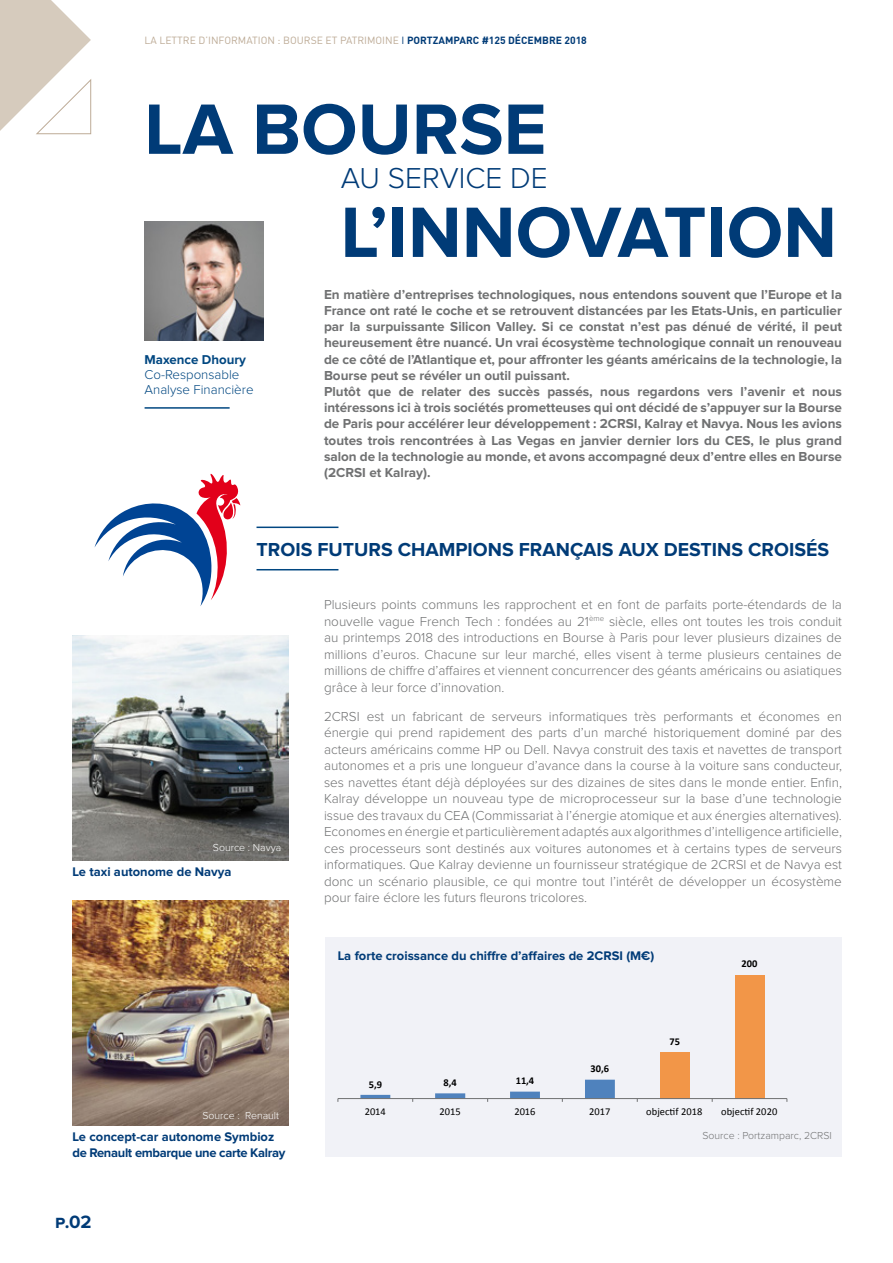
<style>
.page{position:relative;width:893px;height:1263px;background:#fff}
.page>*{position:absolute;margin:0;border:0;box-sizing:border-box;transform-origin:0 0}
.t1{font:700 73.8px/103.1px "Proxima Nova";color:#003b77}
.t2{font:300 29.85px "Proxima Nova";color:#003b77}
.t3{font:700 19.5px "Proxima Nova";color:#003b77}
.t4{font:700 18.45px "Proxima Nova";color:#003b77}
.t5{font:300 13.5px/16.5px "Proxima Nova";color:#707172;text-align:justify}
.t6{font:700 13.5px/16.2px "Proxima Nova";color:#707172}
.t7{font:300 13.35px/15px "Proxima Nova";color:#014781}
.t8{font:700 13.35px "Proxima Nova";color:#014781}
.t9{font:700 12.9px "Proxima Nova";color:#003b77}
.t10{font:700 12.9px/15.6px "Proxima Nova";letter-spacing:-.025em;color:#003b77}
.t11{font:10.5px "Calibri";letter-spacing:.005em;color:#000}
.t12{font:300 10.5px "Proxima Nova";color:#fff}
.t13{font:300 10.5px "Proxima Nova";color:#707172}
.t14{font:700 10.5px "Calibri";letter-spacing:-.005em;color:#000}
.t15{font:10.35px "DIN";color:#bdab96}
.s1{color:#003b77}
.s2{font-weight:700;color:#003b77}
</style>
<div class="page">
<svg style="left:0;top:0;width:92px;height:135px"></svg>
<hr style="left:256px;top:569px;width:82px;height:1px;background:#014781">
<hr style="left:256px;top:527px;width:82px;height:1px;background:#014781">
<img style="left:145px;top:221px;width:119px;height:119px">
<hr style="left:145px;top:407px;width:85px;height:2px;background:#014781">
<div style="left:325px;top:937px;width:517px;height:219px;background:#f1f2f7"></div>
<div style="left:660px;top:1052px;width:30px;height:46px;background:#f29648"></div>
<div style="left:734px;top:974px;width:30px;height:124px;background:#f29648"></div>
<hr style="left:338px;top:1098px;width:449px;height:1px;background:#707172">
<svg style="left:360px;top:1080px;width:255px;height:22px"></svg>
<svg style="left:95px;top:473px;width:146px;height:133px"></svg>
<img style="left:72px;top:636px;width:216px;height:224px">
<img style="left:72px;top:900px;width:216px;height:225px">
<p class="t15" style="left:145px;top:33px;width:444px">LA LETTRE D’INFORMATION : BOURSE ET PATRIMOINE <span class="s1">I</span> <span class="s2">PORTZAMPARC #125 DÉCEMBRE 2018</span></p>
<h1 class="t1" style="left:341px;top:81px;width:498px;text-indent:-196px">LA BOURSE<br>L’INNOVATION</h1>
<h2 class="t2" style="left:341px;top:164px;width:208px">AU SERVICE DE</h2>
<p class="t8" style="left:145px;top:353px;width:103px">Maxence Dhoury</p>
<p class="t7" style="left:145px;top:367px;width:110px">Co-Responsable<br>Analyse Financière</p>
<p class="t6" style="left:324px;top:287px;width:519px">En matière d’entreprises technologiques, nous entendons souvent que l’Europe et la France ont raté le coche et se retrouvent distancées par les Etats-Unis, en particulier par la surpuissante Silicon Valley. Si ce constat n’est pas dénué de vérité, il peut heureusement être nuancé. Un vrai écosystème technologique connait un renouveau de ce côté de l’Atlantique et, pour affronter les géants américains de la technologie, la Bourse peut se révéler un outil puissant.<br>Plutôt que de relater des succès passés, nous regardons vers l’avenir et nous intéressons ici à trois sociétés prometteuses qui ont décidé de s’appuyer sur la Bourse de Paris pour accélérer leur développement : 2CRSI, Kalray et Navya. Nous les avions toutes trois rencontrées à Las Vegas en janvier dernier lors du CES, le plus grand salon de la technologie au monde, et avons accompagné deux d’entre elles en Bourse (2CRSI et Kalray).</p>
<h3 class="t3" style="left:256px;top:541px;width:574px">TROIS FUTURS CHAMPIONS FRANÇAIS AUX DESTINS CROISÉS</h3>
<p class="t12" style="left:213px;top:843px;width:70px">Source : Navya</p>
<p class="t9" style="left:72px;top:866px;width:161px">Le taxi autonome de Navya</p>
<p class="t12" style="left:202px;top:1111px;width:78px">Source : Renault</p>
<p class="t10" style="left:72px;top:1129px;width:214px">Le concept-car autonome Symbioz de Renault embarque une carte Kalray</p>
<h3 class="t4" style="left:55px;top:1214px;width:38px">p.02</h3>
<p class="t5" style="left:324px;top:597px;width:519px">Plusieurs points communs les rapprochent et en font de parfaits porte-étendards de la nouvelle vague French Tech : fondées au 21<sup>ème</sup> siècle, elles ont toutes les trois conduit au printemps 2018 des introductions en Bourse à Paris pour lever plusieurs dizaines de millions d’euros. Chacune sur leur marché, elles visent à terme plusieurs centaines de millions de chiffre d’affaires et viennent concurrencer des géants américains ou asiatiques grâce à leur force d’innovation.</p>
<p class="t5" style="left:324px;top:709px;width:519px">2CRSI est un fabricant de serveurs informatiques très performants et économes en énergie qui prend rapidement des parts d’un marché historiquement dominé par des acteurs américains comme HP ou Dell. Navya construit des taxis et navettes de transport autonomes et a pris une longueur d’avance dans la course à la voiture sans conducteur, ses navettes étant déjà déployées sur des dizaines de sites dans le monde entier. Enfin, Kalray développe un nouveau type de microprocesseur sur la base d’une technologie issue des travaux du CEA (Commissariat à l’énergie atomique et aux énergies alternatives).<br>Economes en énergie et particulièrement adaptés aux algorithmes d’intelligence artificielle, ces processeurs sont destinés aux voitures autonomes et à certains types de serveurs informatiques. Que Kalray devienne un fournisseur stratégique de 2CRSI et de Navya est donc un scénario plausible, ce qui montre tout l’intérêt de développer un écosystème pour faire éclore les futurs fleurons tricolores.</p>
<p class="t9" style="left:338px;top:949px;width:318px">La forte croissance du chiffre d’affaires de 2CRSI (M€)</p>
<p class="t14" style="left:369px;top:1077px;width:15px">5,9</p>
<p class="t14" style="left:444px;top:1076px;width:15px">8,4</p>
<p class="t14" style="left:516px;top:1074px;width:20px">11,4</p>
<p class="t14" style="left:591px;top:1062px;width:20px">30,6</p>
<p class="t14" style="left:669px;top:1034px;width:12px">75</p>
<p class="t14" style="left:742px;top:957px;width:17px">200</p>
<p class="t11" style="left:365px;top:1105px;width:23px">2014</p>
<p class="t11" style="left:440px;top:1105px;width:23px">2015</p>
<p class="t11" style="left:514px;top:1105px;width:23px">2016</p>
<p class="t11" style="left:589px;top:1105px;width:23px">2017</p>
<p class="t11" style="left:646px;top:1105px;width:58px">objectif 2018</p>
<p class="t11" style="left:721px;top:1105px;width:58px">objectif 2020</p>
<p class="t13" style="left:702px;top:1131px;width:131px">Source : Portzamparc, 2CRSI</p>
</div>
